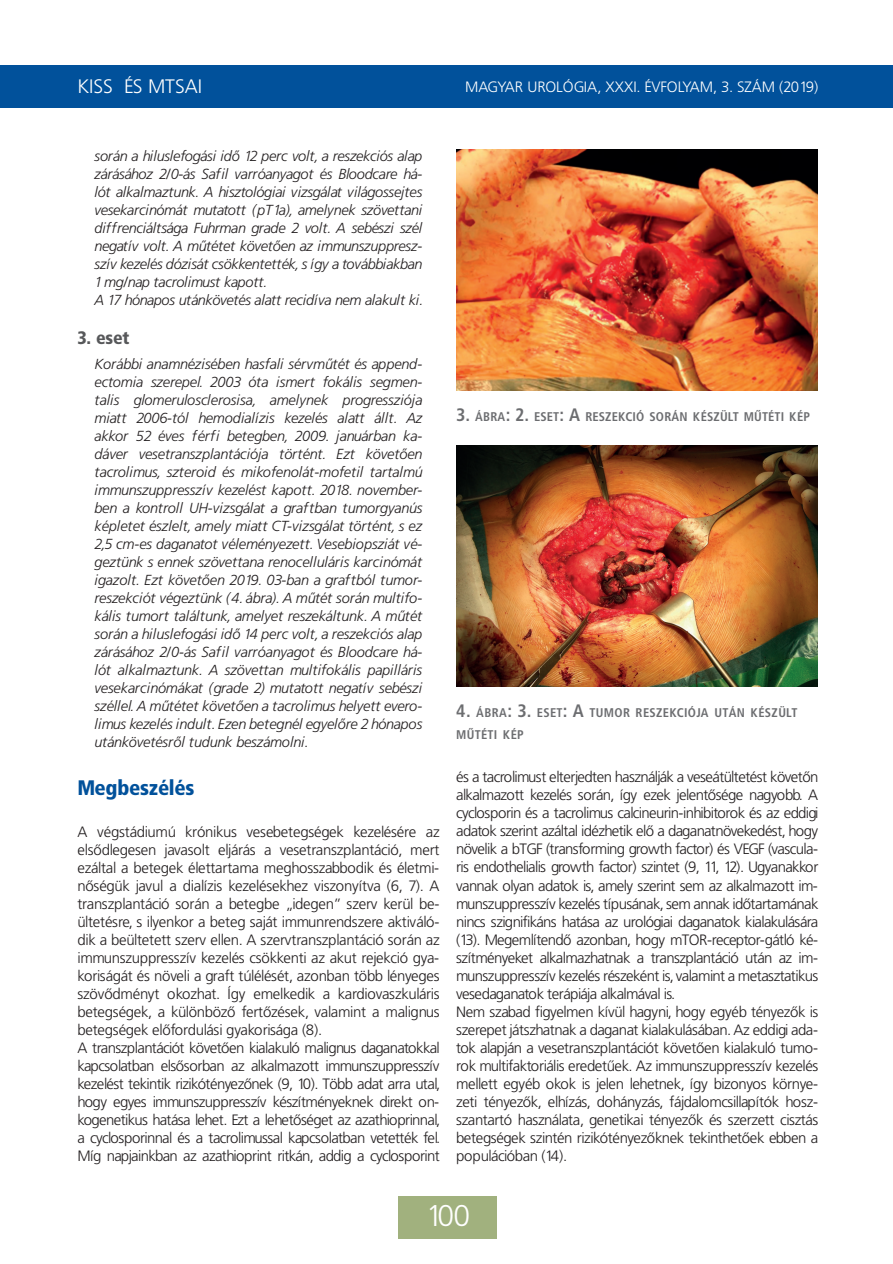
<style>
.page{position:relative;width:893px;height:1264px;background:#fff}
.page>*{position:absolute;margin:0;border:0;box-sizing:border-box;transform-origin:0 0}
.t1{font:30px "Frutiger Lt PFL";color:#fff}
.t2{font:21px "Frutiger Blk Cn PFL";color:#01519b}
.t3{font:19.5px "Frutiger Lt PFL";letter-spacing:.04em;color:#fff}
.t4{font:18px "Frutiger Blk Cn PFL";color:#57585a}
.t5{font:15px/18px "Frutiger Lt PFL";color:#231f20}
.t6{font:15px/18px "Frutiger Lt PFL";letter-spacing:.02em;color:#231f20}
.t7{font:15px "Frutiger Lt PFL";letter-spacing:.04em;color:#fff}
.t8{font:italic 14.55px/18px "Frutiger Lt PFL";color:#231f20}
.t9{font:700 12.6px/21.6px "Frutiger Cn PFL";letter-spacing:.045em;color:#6c6d70}
.s1{font-size:18px}
</style>
<div class="page">
<div style="left:0;top:65px;width:892px;height:42px;background:#01519b"></div>
<div style="left:398px;top:1196px;width:99px;height:42px;background:#a1b17e"></div>
<img style="left:456px;top:150px;width:361px;height:240px">
<img style="left:456px;top:445px;width:361px;height:241px">
<h3 class="t3" style="left:77px;top:76px;width:125px">KISS ÉS MTSAI</h3>
<p class="t7" style="left:465px;top:78px;width:354px">MAGYAR UROLÓGIA, XXXI. ÉVFOLYAM, 3. SZÁM (2019)</p>
<p class="t8" style="left:94px;top:147px;width:329px">során a hiluslefogási idő 12 perc volt, a reszekciós alap zárásához 2/0-ás Safil varróanyagot és Bloodcare há&shy;lót alkalmaztunk. A hisztológiai vizsgálat világossejtes vesekarcinómát mutatott (pT1a), amelynek szövettani diffrenciáltsága Fuhrman grade 2 volt. A sebészi szél negatív volt. A műtétet követően az immunszuppres - szív kezelés dózisát csökkentették, s így a továbbiakban 1 mg/nap tacrolimust kapott.<br>A 17 hónapos utánkövetés alatt recidíva nem alakult ki.</p>
<p class="t4" style="left:77px;top:327px;width:54px">3. eset</p>
<p class="t8" style="left:94px;top:355px;width:329px;text-align:justify">Korábbi anamnézisében hasfali sérvműtét és append&shy;ectomia szerepel. 2003 óta ismert fokális segmen&shy;talis glomerulosclerosisa, amelynek progressziója miatt 2006-tól hemodialízis kezelés alatt állt. Az akkor 52 éves férfi betegben, 2009. januárban ka&shy;dáver vesetranszplantációja történt. Ezt követően tacrolimus, szteroid és mikofenolát-mofetil tartalmú immunszuppresszív kezelést kapott. 2018. november&shy;ben a kontroll UH-vizsgálat a graftban tumorgyanús képletet észlelt, amely miatt CT-vizsgálat történt, s ez 2,5 cm-es daganatot véleményezett. Vesebiopsziát vé&shy;geztünk s ennek szövettana renocelluláris karcinómát igazolt. Ezt követően 2019. 03-ban a graftból tumor&shy;reszekciót végeztünk (4. ábra). A műtét során multifo&shy;kális tumort találtunk, amelyet reszekáltunk. A műtét során a hiluslefogási idő 14 perc volt, a reszekciós alap zárásához 2/0-ás Safil varróanyagot és Bloodcare há&shy;lót alkalmaztunk. A szövettan multifokális papilláris vesekarcinómákat (grade 2) mutatott negatív sebészi széllel. A műtétet követően a tacrolimus helyett evero&shy;limus kezelés indult. Ezen betegnél egyelőre 2 hónapos utánkövetésről tudunk beszámolni.</p>
<h2 class="t2" style="left:77px;top:774px;width:118px">Megbeszélés</h2>
<p class="t6" style="left:77px;top:822px;width:363px">A végstádiumú krónikus vesebetegségek kezelésére az elsődlegesen javasolt eljárás a vesetranszplantáció, mert ezáltal a betegek élettartama meghosszabbodik és életmi&shy;nőségük javul a dialízis kezelésekhez viszonyítva (6, 7). A transzplantáció során a betegbe „idegen” szerv kerül be&shy;ültetésre, s ilyenkor a beteg saját immunrendszere aktiváló&shy;dik a beültetett szerv ellen. A szervtranszplantáció során az immunszuppresszív kezelés csökkenti az akut rejekció gya&shy;koriságát és növeli a graft túlélését, azonban több lényeges szövődményt okozhat. Így emelkedik a kardiovaszkuláris betegségek, a különböző fertőzések, valamint a malignus betegségek előfordulási gyakorisága (8).<br>A transzplantációt követően kialakuló malignus daganatokkal kapcsolatban elsősorban az alkalmazott immunszuppresszív kezelést tekintik rizikótényezőnek (9, 10). Több adat arra utal, hogy egyes immunszuppresszív készítményeknek direkt on&shy;kogenetikus hatása lehet. Ezt a lehetőséget az azathioprinnal, a cyclosporinnal és a tacrolimussal kapcsolatban vetették fel.<br>Míg napjainkban az azathioprint ritkán, addig a cyclosporint</p>
<p class="t9" style="left:456px;top:406px;width:355px"><span class="s1">3.</span> ÁBRA<span class="s1">: 2.</span> ESET<span class="s1">: A</span> RESZEKCIÓ SORÁN KÉSZÜLT MŰTÉTI KÉP</p>
<p class="t9" style="left:456px;top:701px;width:342px"><span class="s1">4.</span> ÁBRA<span class="s1">: 3.</span> ESET<span class="s1">: A</span> TUMOR RESZEKCIÓJA UTÁN KÉSZÜLT<br>MŰTÉTI KÉP</p>
<p class="t5" style="left:456px;top:768px;width:363px">és a tacrolimust elterjedten használják a veseátültetést követőn alkalmazott kezelés során, így ezek jelentősége nagyobb. A cyclosporin és a tacrolimus calcineurin-inhibitorok és az eddigi adatok szerint azáltal idézhetik elő a daganatnövekedést, hogy növelik a bTGF (transforming growth factor) és VEGF (vascula&shy;ris endothelialis growth factor) szintet (9, 11, 12). Ugyanakkor vannak olyan adatok is, amely szerint sem az alkalmazott im&shy;munszuppresszív kezelés típusának, sem annak időtartamának nincs szignifikáns hatása az urológiai daganatok kialakulására (13). Megemlítendő azonban, hogy mTOR-receptor-gátló ké&shy;szítményeket alkalmazhatnak a transzplantáció után az im&shy;munszuppresszív kezelés részeként is, valamint a metasztatikus vesedaganatok terápiája alkalmával is.<br>Nem szabad figyelmen kívül hagyni, hogy egyéb tényezők is szerepet játszhatnak a daganat kialakulásában. Az eddigi ada&shy;tok alapján a vesetranszplantációt követően kialakuló tumo&shy;rok multifaktoriális eredetűek. Az immunszuppresszív kezelés mellett egyéb okok is jelen lehetnek, így bizonyos környe&shy;zeti tényezők, elhízás, dohányzás, fájdalomcsillapítók hos - szantartó használata, genetikai tényezők és szerzett cisztás betegségek szintén rizikótényezőknek tekinthetőek ebben a populációban (14).</p>
<h1 class="t1" style="left:426px;top:1198px;width:45px">100</h1>
</div>
